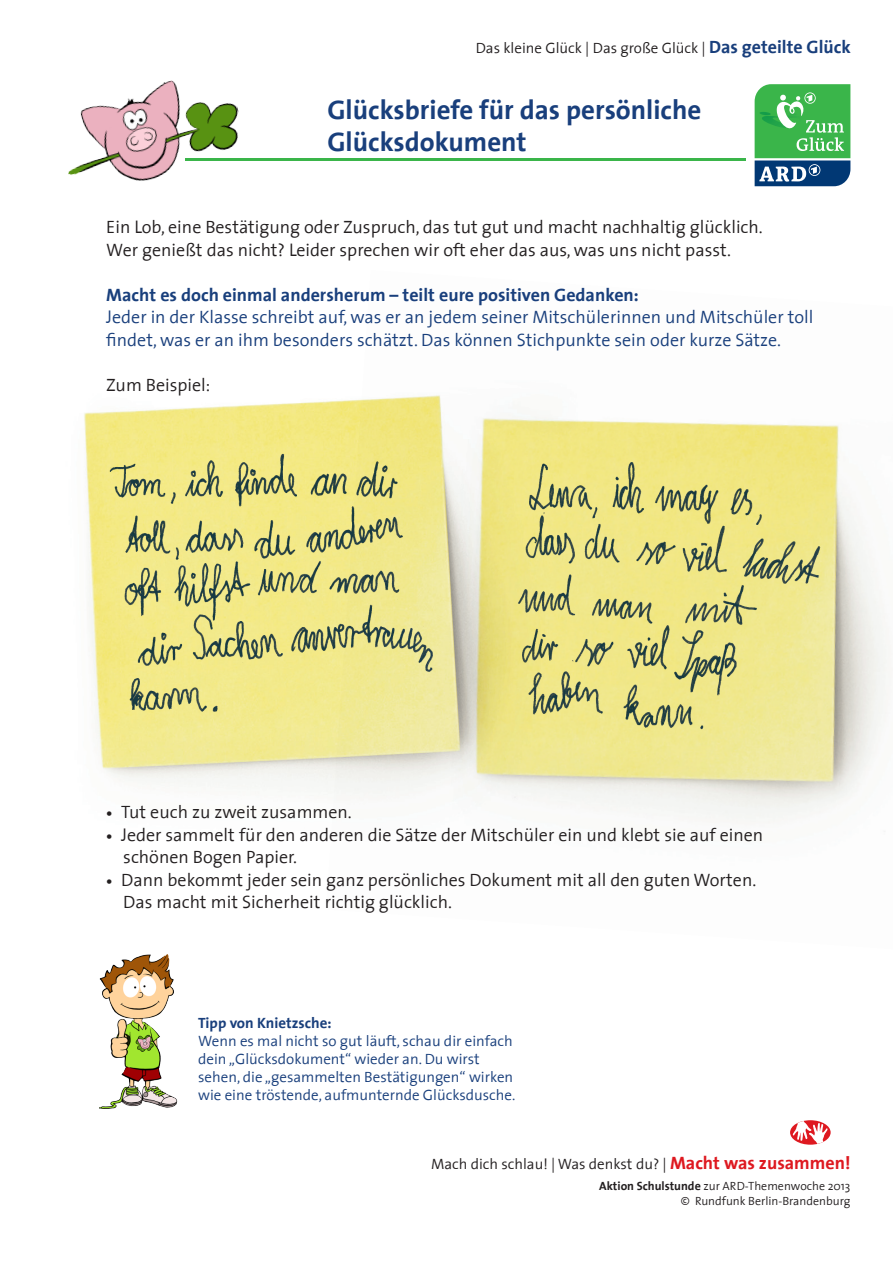
<style>
.page{position:relative;width:893px;height:1263px;background:#fff}
.page>*{position:absolute;margin:0;border:0;box-sizing:border-box;transform-origin:0 0}
.ARD_Glueck_Head_18pt{font:700 27px/32.2px "The Sans 7";color:#193f7c}
.ARD_Glueck_Copy_12pt{font:300 18px/22.5px "The Sans 4";color:#231f20}
.ARD_Glueck_Copy_12pt-2{font:300 18px/22.5px "The Sans 4";color:#193f7c}
.ARD_Glueck_Head_12pt{font:700 18px "The Sans 7";color:#193f7c}
.ARD_Glueck_Kleintext{font:300 15px/18px "The Sans 4";color:#193f7c}
.ARD_Glueck_Fusszeile{font:300 15px "The Sans 4";color:#231f20}
.ARD_Glueck_Kopfzeile{font:300 15px "The Sans 4";color:#231f20}
.ARD_Glueck_Kleintext-2{font:700 15px "The Sans 7";color:#193f7c}
.ARD_Glueck_Fusszeile-2{font:300 12px "The Sans 4";color:#231f20}
.s1{font-family:"The Sans 7";font-weight:700;font-size:18px;color:#193f7c}
.s2{font-family:"The Sans 7";font-weight:700;font-size:15px}
.s3{font-family:"The Sans 7";font-weight:700;font-size:18px;color:#de1920}
.s4{font-family:"The Sans 7";font-weight:700}
</style>
<div class="page">
<svg style="left:755px;top:84px;width:95px;height:102px;background:#4ea770"></svg>
<hr style="left:185px;top:158px;width:561px;height:3px;background:#3ab54a">
<img style="left:68px;top:80px;width:171px;height:101px">
<svg style="left:790px;top:1120px;width:41px;height:25px"></svg>
<svg style="left:793px;top:1120px;width:35px;height:25px"></svg>
<img style="left:84px;top:380px;width:545px;height:472px">
<img style="left:100px;top:955px;width:77px;height:153px">
<img style="left:108px;top:424px;width:337px;height:310px">
<img style="left:510px;top:424px;width:338px;height:310px">
<p class="ARD_Glueck_Kopfzeile" style="left:476px;top:36px;width:377px">Das kleine Glück | Das große Glück | <span class="s1">Das geteilte Glück</span></p>
<p class="ARD_Glueck_Head_18pt" style="left:327px;top:93px;width:375px">Glücksbriefe für das persönliche<br>Glücksdokument</p>
<p class="ARD_Glueck_Copy_12pt" style="left:106px;top:215px;width:658px">Ein Lob, eine Bestätigung oder Zuspruch, das tut gut und macht nachhaltig glücklich.<br>Wer genießt das nicht? Leider sprechen wir oft eher das aus, was uns nicht passt.</p>
<p class="ARD_Glueck_Head_12pt" style="left:106px;top:279px;width:534px">Macht es doch einmal andersherum – teilt eure positiven Gedanken:</p>
<p class="ARD_Glueck_Copy_12pt-2" style="left:106px;top:305px;width:709px">Jeder in der Klasse schreibt auf, was er an jedem seiner Mitschülerinnen und Mitschüler toll findet, was er an ihm besonders schätzt. Das können Stichpunkte sein oder kurze Sätze.</p>
<p class="ARD_Glueck_Copy_12pt" style="left:106px;top:373px;width:106px">Zum Beispiel:</p>
<p class="ARD_Glueck_Copy_12pt" style="left:106px;top:800px;width:247px"><span class="s2">•</span> Tut euch zu zweit zusammen.</p>
<p class="ARD_Glueck_Copy_12pt" style="left:123px;top:823px;width:641px;text-indent:-17px"><span class="s2">•</span> Jeder sammelt für den anderen die Sätze der Mitschüler ein und klebt sie auf einen schönen Bogen Papier.</p>
<p class="ARD_Glueck_Copy_12pt" style="left:123px;top:868px;width:634px;text-indent:-17px"><span class="s2">•</span> Dann bekommt jeder sein ganz persönliches Dokument mit all den guten Worten.<br>Das macht mit Sicherheit richtig glücklich.</p>
<p class="ARD_Glueck_Kleintext-2" style="left:198px;top:1011px;width:135px">Tipp von Knietzsche:</p>
<p class="ARD_Glueck_Kleintext" style="left:198px;top:1032px;width:319px">Wenn es mal nicht so gut läuft, schau dir einfach dein „Glücksdokument“ wieder an. Du wirst sehen, die „gesammelten Bestätigungen“ wirken wie eine tröstende, aufmunternde Glücksdusche.</p>
<p class="ARD_Glueck_Fusszeile" style="left:431px;top:1151px;width:421px">Mach dich schlau! | Was denkst du? | <span class="s3">Macht was zusammen!</span></p>
<p class="ARD_Glueck_Fusszeile-2" style="left:599px;top:1176px;width:253px"><span class="s4">Aktion Schulstunde</span> zur ARD-Themenwoche 2013</p>
<p class="ARD_Glueck_Fusszeile-2" style="left:681px;top:1191px;width:171px">© Rundfunk Berlin-Brandenburg</p>
</div>
